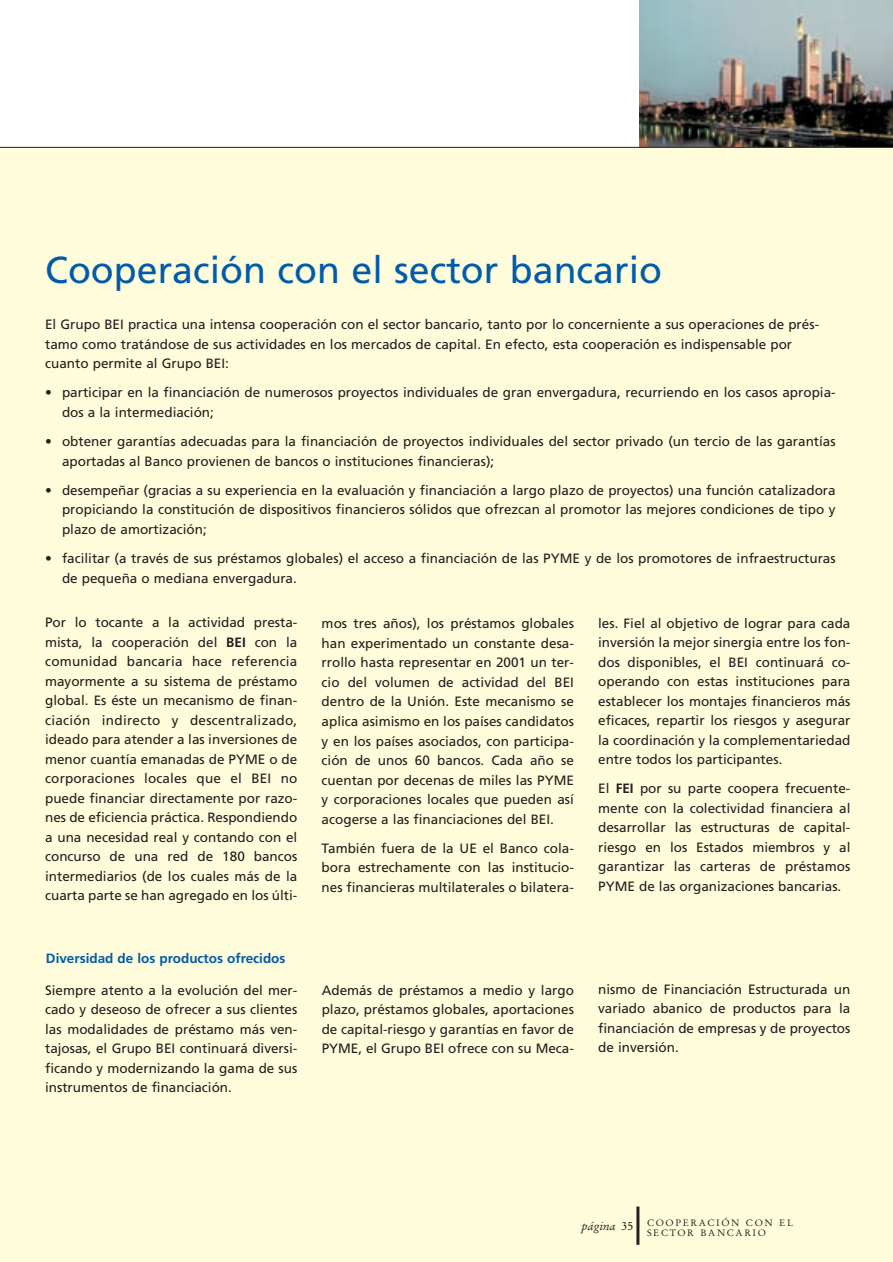
<style>
.page{position:relative;width:893px;height:1262px;background:#fff}
.page>*{position:absolute;margin:0;border:0;box-sizing:border-box;transform-origin:0 0}
.t1{font:37.5px "Frutiger";color:#005cab}
.t2{font:13.5px/19.5px "Frutiger";color:#231f20;text-align:justify}
.t3{font:700 13.5px "Frutiger";color:#005cab}
.t4{font:9.3px/10.5px "Stempel Garamond CE";letter-spacing:.165em;color:#231f20}
.s1{font-weight:700}
.s2{font-style:italic;font-size:12px}
.s3{font-size:12px}
</style>
<div class="page">
<img style="left:639px;top:0;width:253px;height:147px">
<div style="left:1px;top:147px;width:891px;height:1114px;background:#fffcdb"></div>
<hr style="left:636px;top:1206px;width:3px;height:38px;background:#231f20">
<div style="left:0;top:147px;width:24px;height:1114px;background:#fffcdb"></div>
<hr style="left:1px;top:147px;width:891px;height:1px;background:#231f20">
<h1 class="t1" style="left:45px;top:255px;width:618px">Cooperación con el sector bancario</h1>
<p class="t2" style="left:45px;top:316px;width:775px;text-align:left">El Grupo BEI practica una intensa cooperación con el sector bancario, tanto por lo concerniente a sus operaciones de prés&shy;tamo como tratándose de sus actividades en los mercados de capital. En efecto, esta cooperación es indispensable por cuanto permite al Grupo BEI:</p>
<p class="t2" style="left:62px;top:384px;width:775px;text-indent:-17px">• participar en la financiación de numerosos proyectos individuales de gran envergadura, recurriendo en los casos apropia&shy;dos a la intermediación;</p>
<p class="t2" style="left:62px;top:433px;width:775px;text-indent:-17px">• obtener garantías adecuadas para la financiación de proyectos individuales del sector privado (un tercio de las garantías aportadas al Banco provienen de bancos o instituciones financieras);</p>
<p class="t2" style="left:62px;top:481px;width:775px;text-indent:-17px">• desempeñar (gracias a su experiencia en la evaluación y financiación a largo plazo de proyectos) una función catalizadora propiciando la constitución de dispositivos financieros sólidos que ofrezcan al promotor las mejores condiciones de tipo y plazo de amortización;</p>
<p class="t2" style="left:62px;top:550px;width:775px;text-indent:-17px">• facilitar (a través de sus préstamos globales) el acceso a financiación de las PYME y de los promotores de infraestructuras de pequeña o mediana envergadura.</p>
<p class="t2" style="left:45px;top:614px;width:254px">Por lo tocante a la actividad presta&shy;mista, la cooperación del <span class="s1">BEI</span> con la comunidad bancaria hace referencia mayormente a su sistema de préstamo global. Es éste un mecanismo de finan&shy;ciación indirecto y descentralizado, ideado para atender a las inversiones de menor cuantía emanadas de PYME o de corporaciones locales que el BEI no puede financiar directamente por razo&shy;nes de eficiencia práctica. Respondiendo a una necesidad real y contando con el concurso de una red de 180 bancos intermediarios (de los cuales más de la cuarta parte se han agregado en los últi-</p>
<p class="t3" style="left:46px;top:953px;width:241px">Diversidad de los productos ofrecidos</p>
<p class="t2" style="left:321px;top:615px;width:254px">mos tres años), los préstamos globales han experimentado un constante desa&shy;rrollo hasta representar en 2001 un ter&shy;cio del volumen de actividad del BEI dentro de la Unión. Este mecanismo se aplica asimismo en los países candidatos y en los países asociados, con participa&shy;ción de unos 60 bancos. Cada año se cuentan por decenas de miles las PYME y corporaciones locales que pueden así acogerse a las financiaciones del BEI.</p>
<p class="t2" style="left:321px;top:839px;width:254px">También fuera de la UE el Banco cola&shy;bora estrechamente con las institucio&shy;nes financieras multilaterales o bilatera-</p>
<p class="t2" style="left:598px;top:614px;width:254px">les. Fiel al objetivo de lograr para cada inversión la mejor sinergia entre los fon&shy;dos disponibles, el BEI continuará co&shy;operando con estas instituciones para establecer los montajes financieros más eficaces, repartir los riesgos y asegurar la coordinación y la complementariedad entre todos los participantes.</p>
<p class="t2" style="left:598px;top:780px;width:254px">El <span class="s1">FEI</span> por su parte coopera frecuente&shy;mente con la colectividad financiera al desarrollar las estructuras de capital&shy;riesgo en los Estados miembros y al garantizar las carteras de préstamos PYME de las organizaciones bancarias.</p>
<p class="t2" style="left:45px;top:981px;width:254px">Siempre atento a la evolución del mer&shy;cado y deseoso de ofrecer a sus clientes las modalidades de préstamo más ven&shy;tajosas, el Grupo BEI continuará diversi&shy;ficando y modernizando la gama de sus instrumentos de financiación.</p>
<p class="t2" style="left:322px;top:981px;width:254px">Además de préstamos a medio y largo plazo, préstamos globales, aportaciones de capital-riesgo y garantías en favor de PYME, el Grupo BEI ofrece con su Meca-</p>
<p class="t2" style="left:598px;top:980px;width:254px">nismo de Financiación Estructurada un variado abanico de productos para la financiación de empresas y de proyectos de inversión.</p>
<p class="t4" style="left:647px;top:1218px;width:148px;text-indent:-65px"><span class="s2">página</span> <span class="s3">35</span> COOPERACIÓN CON EL<br>SECTOR BANCARIO</p>
</div>
